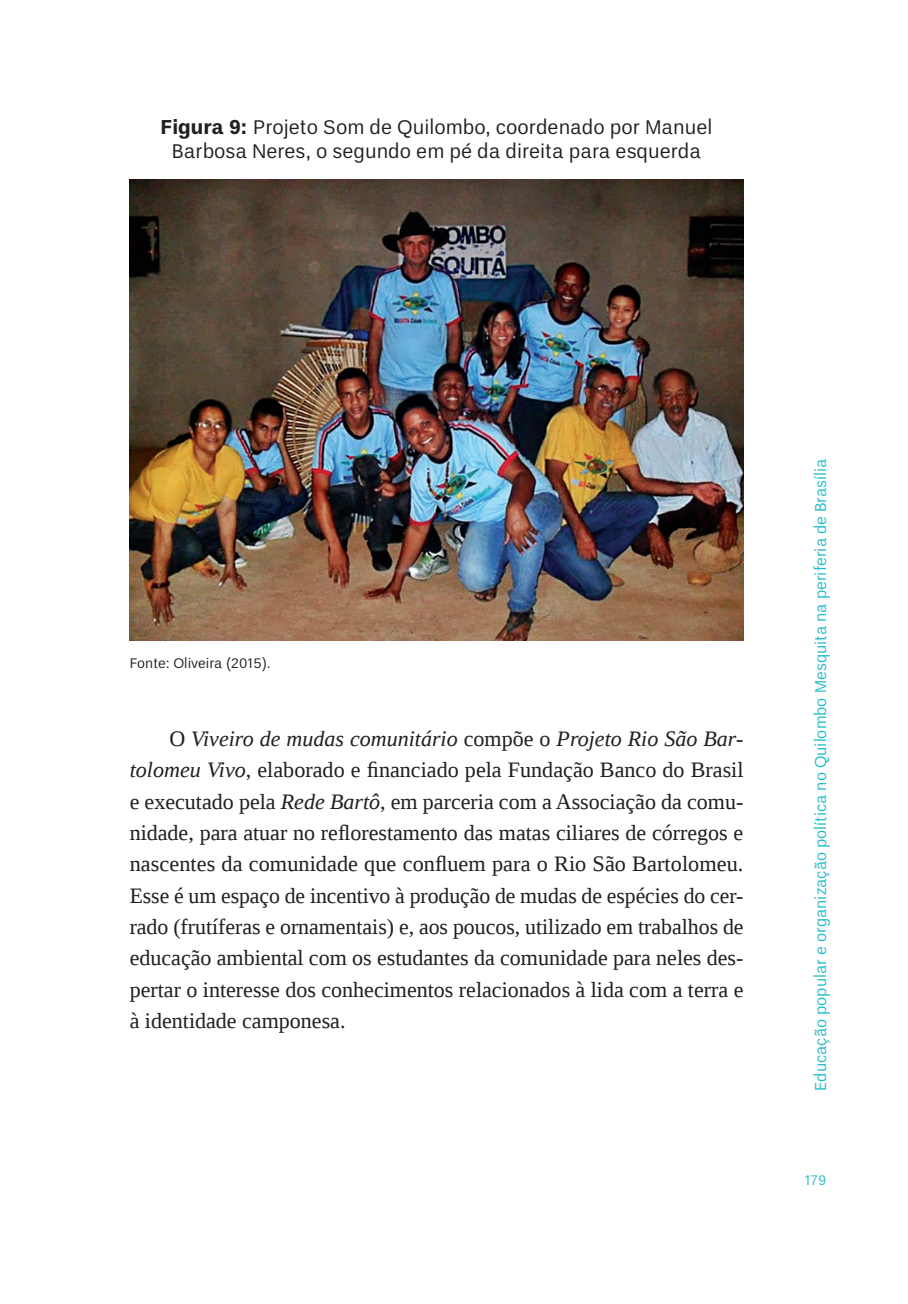
<style>
.page{position:relative;width:908px;height:1304px;background:#fff}
.page>*{position:absolute;margin:0;border:0;box-sizing:border-box;transform-origin:0 0}
.t1{font:22px/31.4px "Liberation Serif";color:#231f20;text-align:justify}
.t2{font:20px/24px "Un B Pro";color:#231f20;text-align:center}
.t3{font:16px "Un B Pro";color:#21bdc7}
.t4{font:14px "Un B Pro";color:#231f20}
.t5{font:14px "Un B Pro";color:#21bdc7}
.s1{font-weight:700}
.s2{font-style:italic}
</style>
<div class="page">
<img style="left:130px;top:179px;width:613px;height:461px">
<p class="t2" style="left:160px;top:115px;width:553px"><span class="s1">Figura 9:</span> Projeto Som de Quilombo, coordenado por Manuel<br>Barbosa Neres, o segundo em pé da direita para esquerda</p>
<p class="t4" style="left:130px;top:655px;width:143px">Fonte: Oliveira (2015).</p>
<p class="t1" style="left:130px;top:723px;width:615px;text-indent:40px">O <span class="s2">Viveiro de mudas comunitário</span> compõe o <span class="s2">Projeto Rio São Bar&shy;tolomeu Vivo</span>, elaborado e financiado pela Fundação Banco do Brasil e executado pela <span class="s2">Rede Bartô</span>, em parceria com a Associação da comu&shy;nidade, para atuar no reflorestamento das matas ciliares de córregos e nascentes da comunidade que confluem para o Rio São Bartolomeu.<br>Esse é um espaço de incentivo à produção de mudas de espécies do cer&shy;rado (frutíferas e ornamentais) e, aos poucos, utilizado em trabalhos de educação ambiental com os estudantes da comunidade para neles des&shy;pertar o interesse dos conhecimentos relacionados à lida com a terra e à identidade camponesa.</p>
<p class="t3" style="left:811px;top:1091px;width:634px;rotate:-90deg">Educação popular e organização política no Quilombo Mesquita na periferia de Brasília</p>
<p class="t5" style="left:804px;top:1172px;width:23px">179</p>
</div>
